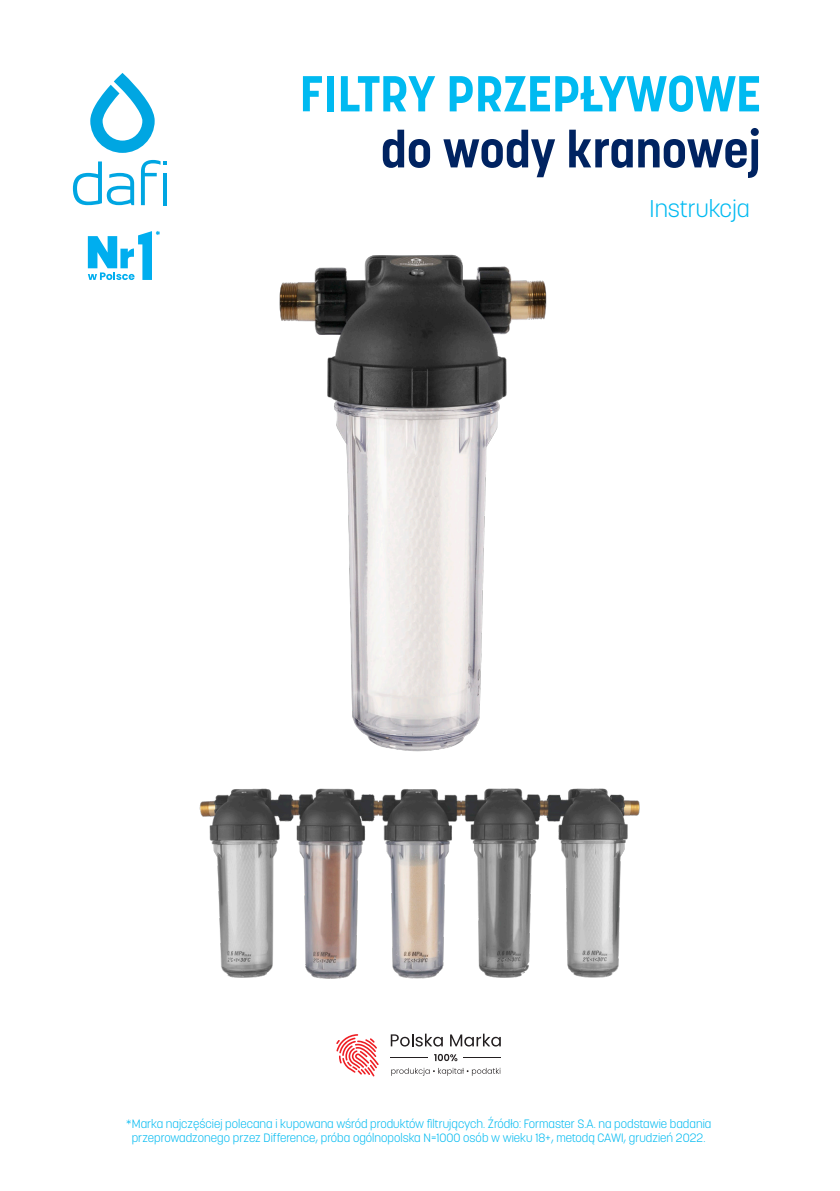
<style>
.page{position:relative;width:840px;height:1191px;background:#fff}
.page>*{position:absolute;margin:0;border:0;box-sizing:border-box;transform-origin:0 0}
.t1{font:700 50px "Korolev";color:#00baf1}
.t2{font:700 50px "Korolev";color:#002361}
.t3{font:300 24px "Korolev";color:#00baf1}
.t4{font:300 12px/14.4px "Korolev";color:#00baf1;text-align:center}
</style>
<div class="page">
<img style="left:279px;top:254px;width:268px;height:498px">
<svg style="left:336px;top:1034px;width:42px;height:42px"></svg>
<svg style="left:390px;top:1033px;width:52px;height:13px"></svg>
<svg style="left:450px;top:1033px;width:50px;height:13px"></svg>
<hr style="left:390px;top:1057px;width:38px;height:1px;background:#231f20">
<hr style="left:463px;top:1057px;width:37px;height:1px;background:#231f20">
<svg style="left:391px;top:1067px;width:109px;height:8px"></svg>
<svg style="left:434px;top:1054px;width:23px;height:7px"></svg>
<img style="left:199px;top:788px;width:441px;height:191px">
<svg style="left:88px;top:231px;width:72px;height:49px"></svg>
<svg style="left:90px;top:73px;width:65px;height:80px"></svg>
<svg style="left:141px;top:160px;width:26px;height:45px"></svg>
<hr style="left:163px;top:173px;width:4px;height:32px;background:#00a6e2">
<svg style="left:73px;top:161px;width:61px;height:44px"></svg>
<p class="t1" style="left:299px;top:62px;width:462px">FILTRY PRZEPŁYWOWE</p>
<p class="t2" style="left:380px;top:118px;width:381px">do wody kranowej</p>
<p class="t3" style="left:649px;top:194px;width:102px">Instrukcja</p>
<p class="t4" style="left:126px;top:1116px;width:586px">*Marka najczęściej polecana i kupowana wśród produktów filtrujących. Źródło: Formaster S.A. na podstawie badania przeprowadzonego przez Difference, próba ogólnopolska N=1000 osób w wieku 18+, metodą CAWI, grudzień 2022.</p>
</div>
